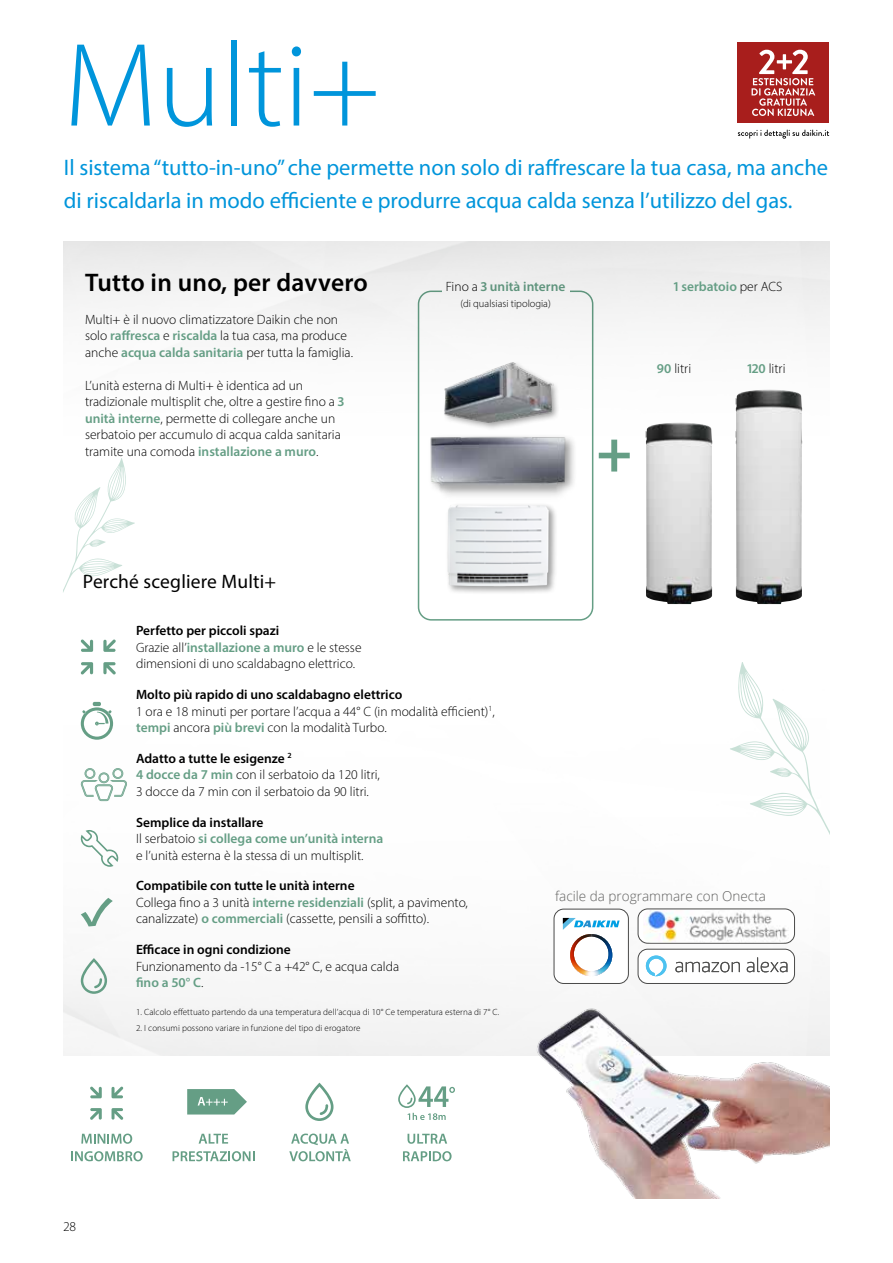
<style>
.page{position:relative;width:893px;height:1263px;background:#fff}
.page>*{position:absolute;margin:0;border:0;box-sizing:border-box;transform-origin:0 0}
.t1{font:300 120px "Myriad Pro";color:#0095db}
.t2{font:600 25.5px "Myriad Pro";letter-spacing:.01em;color:#000}
.t3{font:22.5px/33px "Myriad Pro";color:#0095db}
.t4{font:19.5px "Myriad Pro";letter-spacing:.01em;color:#000}
.t5{font:300 13.5px/16.5px "Myriad Pro";color:#000}
.t6{font:600 13.5px "Myriad Pro";color:#659e85}
.t7{font:300 13.5px "Open Sans";color:#60605f}
.t8{font:600 13.5px "Myriad Pro";color:#000}
.t9{font:300 10.5px "Myriad Pro";color:#000}
.t10{font:300 9px "Myriad Pro";letter-spacing:.01em;color:#000}
.s1{font-weight:600;color:#659e85}
.s2{font-weight:300;color:#000}
.s3{font-weight:600}
</style>
<div class="page">
<svg style="left:738px;top:130px;width:91px;height:9px"></svg>
<div style="left:738px;top:43px;width:91px;height:80px;background:#a81e1c"></div>
<svg style="left:752px;top:50px;width:63px;height:66px"></svg>
<svg style="left:81px;top:1133px;width:51px;height:11px"></svg>
<svg style="left:71px;top:1151px;width:72px;height:10px"></svg>
<svg style="left:90px;top:1087px;width:12px;height:11px"></svg>
<svg style="left:90px;top:1108px;width:12px;height:12px"></svg>
<svg style="left:112px;top:1108px;width:11px;height:12px"></svg>
<svg style="left:112px;top:1087px;width:11px;height:11px"></svg>
<svg style="left:199px;top:1134px;width:29px;height:9px"></svg>
<svg style="left:173px;top:1151px;width:81px;height:10px"></svg>
<svg style="left:187px;top:1089px;width:60px;height:25px"></svg>
<svg style="left:289px;top:1133px;width:62px;height:28px"></svg>
<svg style="left:305px;top:1082px;width:29px;height:39px"></svg>
<svg style="left:408px;top:1134px;width:39px;height:10px"></svg>
<svg style="left:403px;top:1151px;width:49px;height:10px"></svg>
<svg style="left:398px;top:1084px;width:57px;height:36px"></svg>
<svg style="left:81px;top:639px;width:12px;height:13px"></svg>
<svg style="left:81px;top:662px;width:12px;height:12px"></svg>
<svg style="left:103px;top:662px;width:13px;height:12px"></svg>
<svg style="left:103px;top:639px;width:13px;height:13px"></svg>
<svg style="left:81px;top:702px;width:32px;height:38px"></svg>
<svg style="left:81px;top:768px;width:46px;height:33px"></svg>
<svg style="left:80px;top:830px;width:39px;height:37px"></svg>
<svg style="left:81px;top:898px;width:32px;height:28px"></svg>
<svg style="left:81px;top:958px;width:26px;height:36px"></svg>
<svg style="left:599px;top:440px;width:31px;height:31px"></svg>
<img style="left:531px;top:977px;width:298px;height:221px">
<svg style="left:63px;top:458px;width:72px;height:135px"></svg>
<svg style="left:730px;top:662px;width:99px;height:171px"></svg>
<div style="left:638px;top:909px;width:157px;height:34px;border:1px solid #4a4a49;border-radius:10px"></div>
<div style="left:638px;top:949px;width:156px;height:34px;background:#fff;border-radius:10px"></div>
<div style="left:638px;top:949px;width:157px;height:35px;border:1px solid #4a4a49;border-radius:10px"></div>
<div style="left:554px;top:909px;width:74px;height:74px;background:#fff;border-radius:10px"></div>
<svg style="left:557px;top:912px;width:69px;height:69px"></svg>
<div style="left:554px;top:909px;width:75px;height:75px;border:1px solid #4a4a49;border-radius:10px"></div>
<img style="left:643px;top:910px;width:147px;height:32px">
<svg style="left:675px;top:962px;width:65px;height:10px"></svg>
<svg style="left:747px;top:957px;width:40px;height:15px"></svg>
<svg style="left:646px;top:955px;width:20px;height:21px"></svg>
<div style="left:428px;top:433px;width:149px;height:70px;background:#000;opacity:.4"></div>
<img style="left:428px;top:433px;width:141px;height:70px">
<div style="left:445px;top:502px;width:113px;height:94px;background:#000;opacity:.4"></div>
<img style="left:448px;top:505px;width:101px;height:81px">
<div style="left:442px;top:360px;width:118px;height:71px;background:#000;opacity:.4"></div>
<img style="left:444px;top:361px;width:109px;height:62px">
<div style="left:418px;top:291px;width:175px;height:330px;border:2px solid #659e85;border-radius:13px"></div>
<div style="left:442px;top:278px;width:127px;height:29px;background:#f0f0f0"></div>
<img style="left:645px;top:423px;width:67px;height:181px">
<img style="left:735px;top:510px;width:67px;height:94px">
<img style="left:735px;top:390px;width:67px;height:120px">
<h1 class="t1" style="left:64px;top:13px;width:318px">Multi+</h1>
<h3 class="t3" style="left:64px;top:151px;width:766px">Il sistema “tutto-in-uno” che permette non solo di raffrescare la tua casa, ma anche di riscaldarla in modo efficiente e produrre acqua calda senza l’utilizzo del gas.</h3>
<h2 class="t2" style="left:85px;top:266px;width:284px">Tutto in uno, per davvero</h2>
<p class="t5" style="left:85px;top:311px;width:270px">Multi+ è il nuovo climatizzatore Daikin che non solo <span class="s1">raffresca</span> e <span class="s1">riscalda</span> la tua casa, ma produce anche <span class="s1">acqua calda sanitaria</span> per tutta la famiglia.</p>
<p class="t5" style="left:85px;top:377px;width:261px">L’unità esterna di Multi+ è identica ad un tradizionale multisplit che, oltre a gestire fino a <span class="s1">3 unità interne</span>, permette di collegare anche un serbatoio per accumulo di acqua calda sanitaria tramite una comoda <span class="s1">installazione a muro</span>.</p>
<p class="t6" style="left:446px;top:277px;width:121px"><span class="s2">Fino a</span> 3 unità interne</p>
<p class="t9" style="left:460px;top:297px;width:92px">(di qualsiasi tipologia)</p>
<p class="t6" style="left:674px;top:277px;width:110px">1 serbatoio <span class="s2">per ACS</span></p>
<p class="t5" style="left:657px;top:360px;width:36px"><span class="s1">90</span> litri</p>
<p class="t5" style="left:747px;top:360px;width:40px"><span class="s1">120</span> litri</p>
<h3 class="t4" style="left:83px;top:569px;width:195px">Perché scegliere Multi+</h3>
<p class="t5" style="left:136px;top:622px;width:227px"><span class="s3">Perfetto per piccoli spazi<br></span>Grazie all’<span class="s1">installazione a muro</span> e le stesse dimensioni di uno scaldabagno elettrico.</p>
<p class="t5" style="left:136px;top:686px;width:360px"><span class="s3">Molto più rapido di uno scaldabagno elettrico<br></span>1 ora e 18 minuti per portare l’acqua a 44° C (in modalità efficient)<sup>1</sup>, <span class="s1">tempi</span> ancora <span class="s1">più brevi</span> con la modalità Turbo.</p>
<p class="t5" style="left:136px;top:750px;width:245px"><span class="s3">Adatto a tutte le esigenze</span> <sup>2<br></sup><span class="s1">4 docce da 7 min</span> con il serbatoio da 120 litri,<br>3 docce da 7 min con il serbatoio da 90 litri.</p>
<p class="t5" style="left:136px;top:814px;width:249px"><span class="s3">Semplice da installare<br></span>Il serbatoio <span class="s1">si collega come un’unità interna </span>e l’unità esterna è la stessa di un multisplit.</p>
<p class="t5" style="left:136px;top:877px;width:333px"><span class="s3">Compatibile con tutte le unità interne<br></span>Collega fino a 3 unità <span class="s1">interne residenziali</span> (split, a pavimento, canalizzate) <span class="s1">o commerciali</span> (cassette, pensili a soffitto).</p>
<p class="t8" style="left:136px;top:941px;width:156px">Efficace in ogni condizione</p>
<p class="t5" style="left:136px;top:958px;width:265px">Funzionamento da -15° C a +42° C, e acqua calda <span class="s1">fino a 50° C</span>.</p>
<p class="t10" style="left:136px;top:1006px;width:365px">1. Calcolo effettuato partendo da una temperatura dell’acqua di 10° Ce temperatura esterna di 7° C.</p>
<p class="t10" style="left:136px;top:1023px;width:226px">2. I consumi possono variare in funzione del tipo di erogatore</p>
<p class="t7" style="left:555px;top:887px;width:212px">facile da programmare con Onecta</p>
<p class="t5" style="left:64px;top:1218px;width:14px">28</p>
</div>
